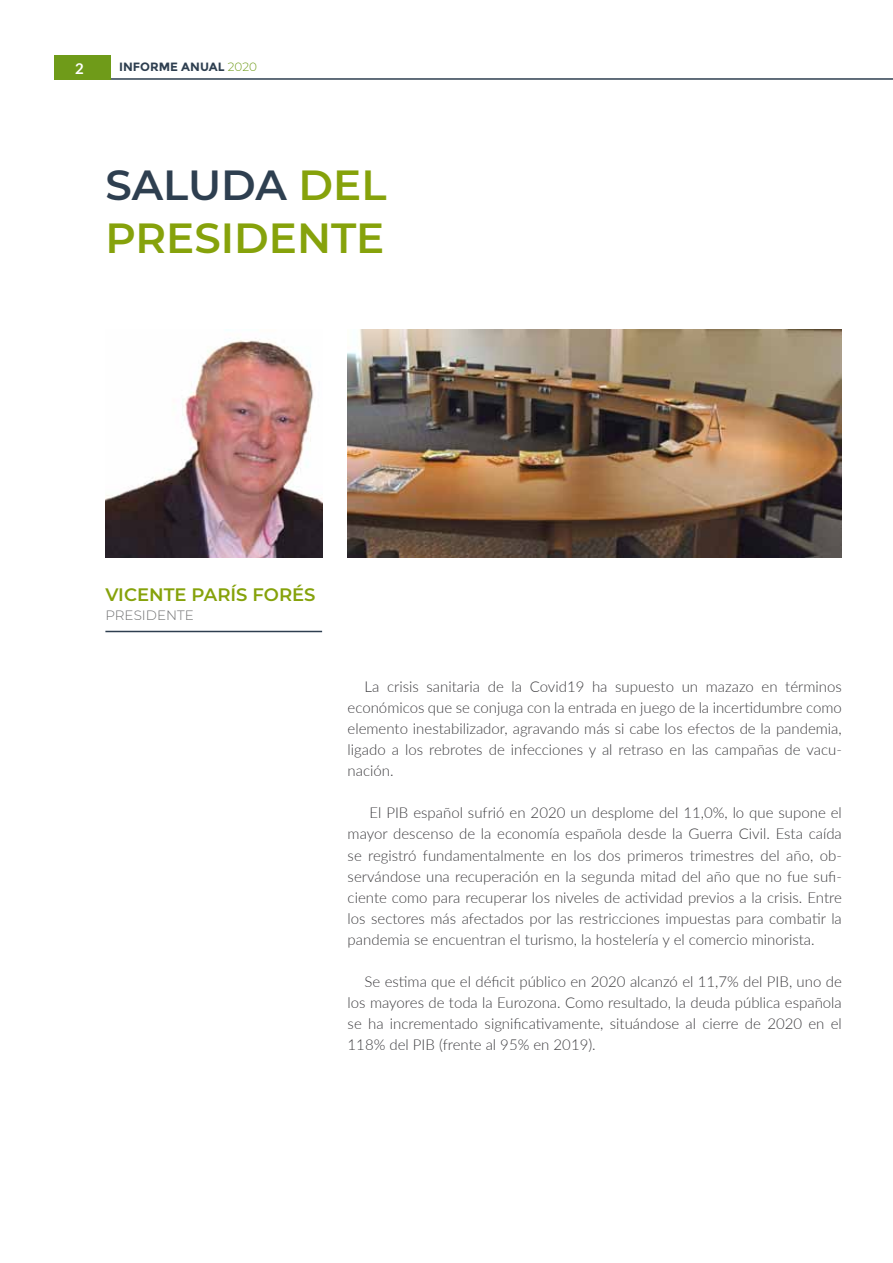
<style>
.page{position:relative;width:893px;height:1263px;background:#fff}
.page>*{position:absolute;margin:0;border:0;box-sizing:border-box;transform-origin:0 0}
.t1{font:600 42px/52.5px "Montserrat";color:#86a20b}
.t2{font:600 18px "Montserrat";color:#86a20b}
.t3{font:300 15px/21px "Lato";color:#3e3d40;text-align:justify}
.t4{font:700 15px "Lato";color:#fff}
.t5{font:300 13.5px "Montserrat";color:#707172}
.t6{font:700 12px "Montserrat";color:#2e3f50}
.s1{font-weight:300;color:#6f9b19}
.s2{color:#2e3f50}
</style>
<div class="page">
<img style="left:105px;top:339px;width:217px;height:218px">
<img style="left:348px;top:330px;width:494px;height:227px">
<hr style="left:105px;top:631px;width:217px;height:1px;background:#2e3f50">
<hr style="left:54px;top:78px;width:839px;height:2px;background:#2e3f50">
<div style="left:54px;top:55px;width:57px;height:25px;background:#6f9b19"></div>
<p class="t4" style="left:75px;top:57px;width:10px">2</p>
<p class="t6" style="left:119px;top:59px;width:139px">INFORME ANUAL <span class="s1">2020</span></p>
<h1 class="t1" style="left:105px;top:157px;width:283px"><span class="s2">SALUDA</span> DEL<br>PRESI DENTE</h1>
<p class="t2" style="left:105px;top:581px;width:210px">VICENTE PARÍS FORÉS</p>
<p class="t5" style="left:105px;top:606px;width:90px">PRESIDENTE</p>
<p class="t3" style="left:348px;top:676px;width:496px;text-indent:17px">La crisis sanitaria de la Covid19 ha supuesto un mazazo en términos económicos que se conjuga con la entrada en juego de la incertidumbre como elemento inestabilizador, agravando más si cabe los efectos de la pandemia, ligado a los rebrotes de infecciones y al retraso en las campañas de vacu&shy;nación.</p>
<p class="t3" style="left:348px;top:802px;width:496px;text-indent:22px">El PIB español sufrió en 2020 un desplome del 11,0%, lo que supone el mayor descenso de la economía española desde la Guerra Civil. Esta caída se registró fundamentalmente en los dos primeros trimestres del año, ob&shy;servándose una recuperación en la segunda mitad del año que no fue sufi&shy;ciente como para recuperar los niveles de actividad previos a la crisis. Entre los sectores más afectados por las restricciones impuestas para combatir la pandemia se encuentran el turismo, la hostelería y el comercio minorista.</p>
<p class="t3" style="left:348px;top:970px;width:496px;text-indent:17px">Se estima que el déficit público en 2020 alcanzó el 11,7% del PIB, uno de los mayores de toda la Eurozona. Como resultado, la deuda pública española se ha incrementado significativamente, situándose al cierre de 2020 en el 118% del PIB (frente al 95% en 2019).</p>
</div>
